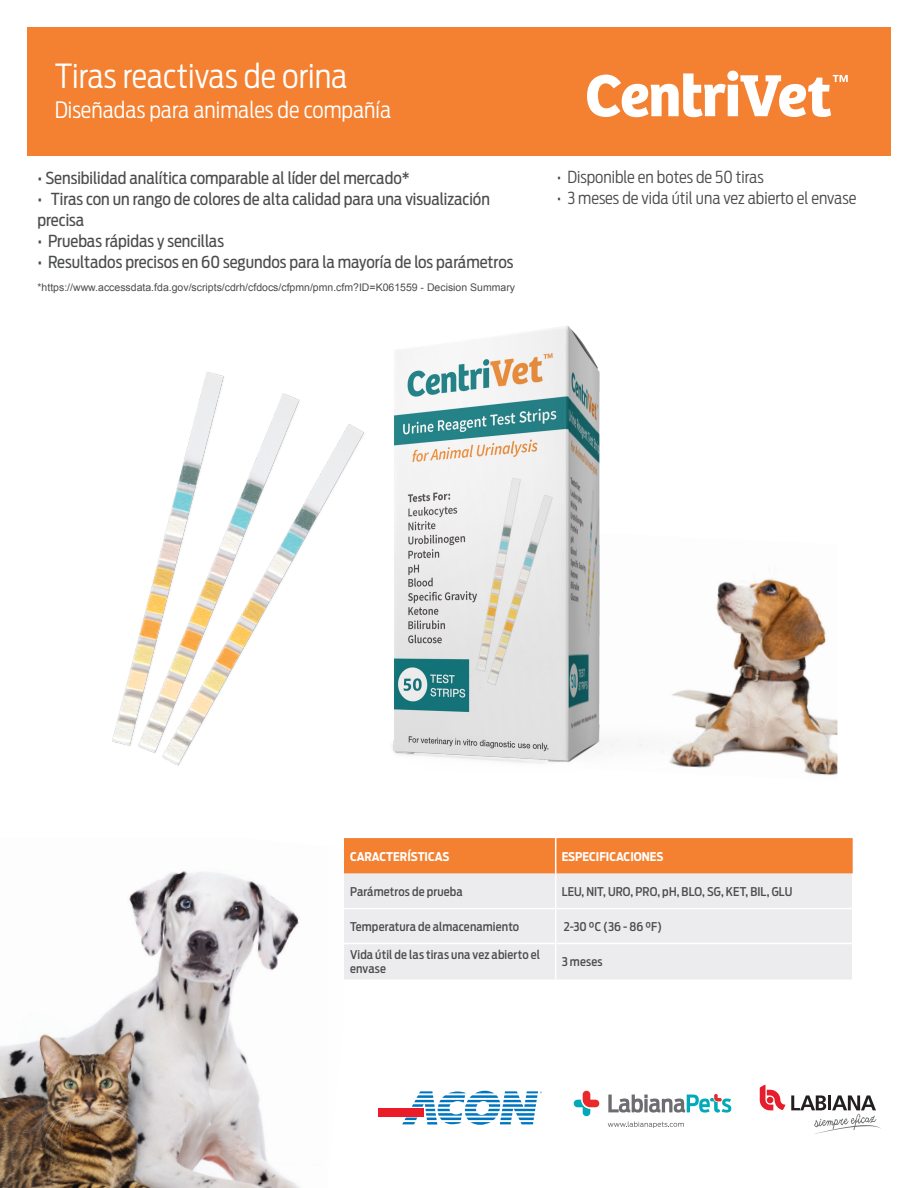
<style>
.page{position:relative;width:918px;height:1188px;background:#fff}
.page>*{position:absolute;margin:0;border:0;box-sizing:border-box;transform-origin:0 0}
.t1{font:300 33px "Antenna Cond";color:#fff}
.t2{font:300 22.5px "Antenna Cond";color:#fff}
._1st_Para1{font:16.5px/21px "Antenna Cond";color:#4b4c4d}
._1st_Para1-2{font:300 16.5px "Antenna Cond";color:#4b4c4d}
.t3{font:500 12px/14.4px "Antenna Cond";letter-spacing:.01em;color:#4b4c4d}
.t4{font:700 12px "Antenna Cond";color:#fff}
._1st_Para1-3{font:10.5px "Arial";color:#4b4c4d}
</style>
<div class="page">
<img style="left:0;top:871px;width:300px;height:317px">
<img style="left:698px;top:578px;width:139px;height:198px">
<div style="left:344px;top:838px;width:509px;height:36px;background:#f48031"></div>
<div style="left:344px;top:874px;width:508px;height:105px;background:#ececee"></div>
<hr style="left:555px;top:838px;width:1px;height:36px;background:#fff">
<hr style="left:555px;top:909px;width:1px;height:34px;background:#fff">
<hr style="left:555px;top:944px;width:1px;height:35px;background:#fff">
<hr style="left:344px;top:943px;width:212px;height:1px;background:#fff">
<hr style="left:556px;top:943px;width:296px;height:1px;background:#fff">
<hr style="left:555px;top:874px;width:1px;height:34px;background:#fff">
<hr style="left:344px;top:908px;width:212px;height:1px;background:#fff">
<hr style="left:556px;top:908px;width:296px;height:1px;background:#fff">
<img style="left:392px;top:326px;width:306px;height:442px">
<div style="left:27px;top:27px;width:864px;height:129px;background:#f48031"></div>
<svg style="left:587px;top:71px;width:261px;height:46px"></svg>
<div style="left:378px;top:1108px;width:46px;height:8px;background:#eb1c28"></div>
<svg style="left:402px;top:1091px;width:140px;height:34px"></svg>
<svg style="left:608px;top:1094px;width:123px;height:19px"></svg>
<svg style="left:574px;top:1091px;width:25px;height:25px"></svg>
<svg style="left:608px;top:1121px;width:76px;height:7px"></svg>
<svg style="left:760px;top:1085px;width:25px;height:25px"></svg>
<svg style="left:791px;top:1095px;width:90px;height:39px"></svg>
<img style="left:112px;top:372px;width:252px;height:394px">
<p class="t1" style="left:55px;top:56px;width:294px">Tiras reactivas de orina</p>
<p class="t2" style="left:55px;top:96px;width:338px">Diseñadas para animales de compañía</p>
<p class="_1st_Para1" style="left:38px;top:167px;width:374px">• Sensibilidad analítica comparable al líder del mercado*</p>
<p class="_1st_Para1" style="left:38px;top:188px;width:454px">• Tiras con un rango de colores de alta calidad para una visualización precisa</p>
<p class="_1st_Para1" style="left:38px;top:230px;width:188px">• Pruebas rápidas y sencillas</p>
<p class="_1st_Para1" style="left:38px;top:251px;width:477px">• Resultados precisos en 60 segundos para la mayoría de los parámetros</p>
<p class="_1st_Para1-3" style="left:38px;top:280px;width:479px">*https://www.accessdata.fda.gov/scripts/cdrh/cfdocs/cfpmn/pmn.cfm?ID=K061559 - Decision Summary</p>
<p class="_1st_Para1-2" style="left:557px;top:168px;width:208px">• Disponible en botes de 50 tiras</p>
<p class="_1st_Para1-2" style="left:557px;top:189px;width:301px">• 3 meses de vida útil una vez abierto el envase</p>
<p class="t4" style="left:350px;top:849px;width:101px">CARACTERÍSTICAS</p>
<p class="t4" style="left:562px;top:849px;width:103px">ESPECIFICACIONES</p>
<p class="t3" style="left:350px;top:884px;width:114px">Parámetros de prueba</p>
<p class="t3" style="left:562px;top:884px;width:232px">LEU, NIT, URO, PRO, pH, BLO, SG, KET, BIL, GLU</p>
<p class="t3" style="left:350px;top:919px;width:171px">Temperatura de almacenamiento</p>
<p class="t3" style="left:564px;top:919px;width:100px">2-30 °C (36 - 86 °F)</p>
<p class="t3" style="left:350px;top:948px;width:191px">Vida útil de las tiras una vez abierto el envase</p>
<p class="t3" style="left:562px;top:955px;width:42px">3 meses</p>
</div>
